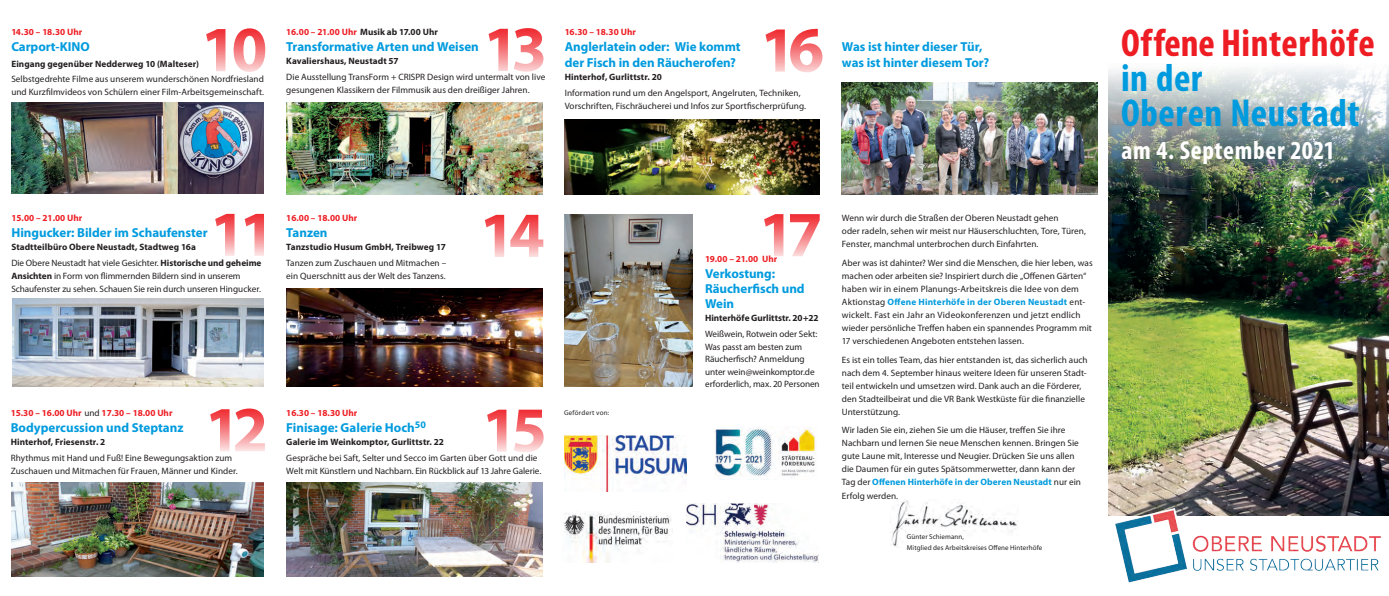
<style>
.page{position:relative;width:1389px;height:596px;background:#fff}
.page>*{position:absolute;margin:0;border:0;box-sizing:border-box;transform-origin:0 0}
.t1{font:700 64.8px "Myriad Pro";letter-spacing:-.11em;color:#ee1d23}
.t2{font:700 condensed 39px/35px "Myriad Pro";letter-spacing:.015em;color:#009bde}
.t3{font:700 condensed 39px "Myriad Pro";letter-spacing:.015em;color:#ee1d23}
.t4{font:700 condensed 26px "Myriad Pro";letter-spacing:.025em;color:#fff}
.t5{font:700 13px/16px "Myriad Pro";color:#009bde}
.t6{font:9.2px/13px "Myriad Pro";letter-spacing:.005em;color:#231f20}
.t7{font:700 9.2px/15.8px "Myriad Pro";letter-spacing:.005em;color:#231f20}
.t8{font:700 9.2px "Myriad Pro";color:#ee1d23}
.t9{font:7px/11px "Myriad Pro";letter-spacing:.015em;color:#231f20}
.t10{font:7px "Myriad Pro";letter-spacing:.035em;color:#231f20}
.s1{color:#ee1d23}
.s2{font-weight:400}
.s3{font-weight:700}
.s4{font-weight:400;color:#231f20}
.s5{font-weight:700;color:#009bde}
</style>
<div class="page">
<img style="left:890px;top:500px;width:127px;height:47px">
<img style="left:11px;top:103px;width:253px;height:90px">
<img style="left:12px;top:299px;width:252px;height:87px">
<img style="left:11px;top:482px;width:253px;height:93px">
<img style="left:1108px;top:68px;width:281px;height:437px">
<img style="left:842px;top:82px;width:255px;height:112px">
<img style="left:286px;top:102px;width:256px;height:92px">
<img style="left:565px;top:119px;width:255px;height:75px">
<img style="left:565px;top:214px;width:127px;height:172px">
<img style="left:286px;top:288px;width:256px;height:98px">
<img style="left:286px;top:482px;width:256px;height:93px">
<img style="left:1108px;top:505px;width:281px;height:78px">
<img style="left:565px;top:435px;width:122px;height:56px">
<img style="left:563px;top:513px;width:108px;height:49px">
<img style="left:687px;top:503px;width:132px;height:58px">
<img style="left:715px;top:427px;width:101px;height:50px">
<p class="t8" style="left:11px;top:26px;width:73px">14.30 – 18.30 Uhr</p>
<h3 class="t5" style="left:11px;top:38px;width:80px">Carport-KINO</h3>
<p class="t7" style="left:11px;top:55px;width:189px">Eingang gegenüber Nedderweg 10 (Malteser)</p>
<p class="t6" style="left:11px;top:73px;width:254px">Selbstgedrehte Filme aus unserem wunderschönen Nordfriesland und Kurzfilmvideos von Schülern einer Film-Arbeitsgemeinschaft.</p>
<h1 class="t1" style="left:201px;top:7px;width:68px">10</h1>
<h1 class="t1" style="left:483px;top:7px;width:66px">13</h1>
<h1 class="t1" style="left:760px;top:7px;width:66px">16</h1>
<p class="t7" style="left:286px;top:24px;width:153px"><span class="s1">16.00 – 21.00 Uhr</span> Musik ab 17.00 Uhr</p>
<h3 class="t5" style="left:286px;top:39px;width:194px">Transformative Arten und Weisen</h3>
<p class="t7" style="left:286px;top:53px;width:114px">Kavaliershaus, Neustadt 57</p>
<p class="t6" style="left:286px;top:71px;width:261px">Die Ausstellung TransForm + CRISPR Design wird untermalt von live gesungenen Klassikern der Filmmusik aus den dreißiger Jahren.</p>
<p class="t8" style="left:565px;top:26px;width:73px">16.30 – 18.30 Uhr</p>
<h3 class="t5" style="left:565px;top:39px;width:177px">Anglerlatein oder: Wie kommt der Fisch in den Räucherofen?</h3>
<p class="t7" style="left:565px;top:69px;width:99px">Hinterhof, Gurlittstr. 20</p>
<p class="t6" style="left:565px;top:87px;width:243px">Information rund um den Angelsport, Angelruten, Techniken,<br>Vorschriften, Fischräucherei und Infos zur Sportfischerprüfung.</p>
<h3 class="t5" style="left:842px;top:38px;width:149px">Was ist hinter dieser Tür, was ist hinter diesem Tor?</h3>
<h1 class="t1" style="left:210px;top:192px;width:67px">11</h1>
<p class="t8" style="left:11px;top:212px;width:72px">15.00 – 21.00 Uhr</p>
<h3 class="t5" style="left:11px;top:224px;width:198px">Hingucker: Bilder im Schaufenster</h3>
<p class="t7" style="left:11px;top:239px;width:252px">Stadtteilbüro Obere Neustadt, Stadtweg 16a<br><span class="s2">Die Obere Neustadt hat viele Gesichter.</span> Historische und geheime</p>
<p class="t6" style="left:11px;top:269px;width:251px"><span class="s3">Ansichten</span> in Form von flimmernden Bildern sind in unserem<br>Schaufenster zu sehen. Schauen Sie rein durch unseren Hingucker.</p>
<p class="t8" style="left:286px;top:212px;width:72px">16.00 – 18.00 Uhr</p>
<h3 class="t5" style="left:286px;top:224px;width:43px">Tanzen</h3>
<p class="t7" style="left:286px;top:239px;width:161px">Tanzstudio Husum GmbH, Treibweg 17</p>
<p class="t6" style="left:286px;top:256px;width:162px">Tanzen zum Zuschauen und Mitmachen – ein Querschnitt aus der Welt des Tanzens.</p>
<h1 class="t1" style="left:479px;top:193px;width:67px">14</h1>
<h1 class="t1" style="left:205px;top:387px;width:65px">12</h1>
<p class="t8" style="left:11px;top:407px;width:163px">15.30 – 16.00 Uhr <span class="s4">und</span> 17.30 – 18.00 Uhr</p>
<h3 class="t5" style="left:11px;top:419px;width:174px">Bodypercussion und Steptanz</h3>
<p class="t7" style="left:11px;top:434px;width:96px">Hinterhof, Friesenstr. 2</p>
<p class="t6" style="left:11px;top:451px;width:228px">Rhythmus mit Hand und Fuß! Eine Bewegungsaktion zum<br>Zuschauen und Mitmachen für Frauen, Männer und Kinder.</p>
<h1 class="t1" style="left:482px;top:387px;width:67px">15</h1>
<p class="t8" style="left:286px;top:407px;width:72px">16.30 – 18.30 Uhr</p>
<h3 class="t5" style="left:286px;top:419px;width:141px">Finisage: Galerie Hoch<sup>50</sup></h3>
<p class="t7" style="left:286px;top:434px;width:159px">Galerie im Weinkomptor, Gurlittstr. 22</p>
<p class="t6" style="left:286px;top:451px;width:257px">Gespräche bei Saft, Selter und Secco im Garten über Gott und die<br>Welt mit Künstlern und Nachbarn. Ein Rückblick auf 13 Jahre Galerie.</p>
<p class="t10" style="left:564px;top:408px;width:47px">Gefördert von:</p>
<h1 class="t1" style="left:759px;top:192px;width:66px">17</h1>
<p class="t8" style="left:705px;top:253px;width:74px">19.00 – 21.00 Uhr</p>
<h3 class="t5" style="left:705px;top:265px;width:101px;line-height:15.3px">Verkostung:<br>Räucherfisch und<br>Wein</h3>
<p class="t7" style="left:705px;top:310px;width:115px">Hinterhöfe Gurlittstr. 20+22</p>
<p class="t6" style="left:705px;top:327px;width:116px;line-height:12.6px">Weißwein, Rotwein oder Sekt:<br>Was passt am besten zum<br>Räucherfisch? Anmeldung unter wein@weinkomptor.de erforderlich, max. 20 Personen</p>
<p class="t6" style="left:842px;top:211px;width:246px">Wenn wir durch die Straßen der Oberen Neustadt gehen<br>oder radeln, sehen wir meist nur Häuserschluchten, Tore, Türen,<br>Fenster, manchmal unterbrochen durch Einfahrten.</p>
<p class="t6" style="left:842px;top:256px;width:252px">Aber was ist dahinter? Wer sind die Menschen, die hier leben, was machen oder arbeiten sie? Inspiriert durch die „Offenen Gärten“ haben wir in einem Planungs-Arbeitskreis die Idee von dem Aktionstag <span class="s5">Offene Hinterhöfe in der Oberen Neustadt</span> ent&shy;wickelt. Fast ein Jahr an Videokonferenzen und jetzt endlich wieder persönliche Treffen haben ein spannendes Programm mit 17 verschiedenen Angeboten entstehen lassen.</p>
<p class="t6" style="left:842px;top:353px;width:247px">Es ist ein tolles Team, das hier entstanden ist, das sicherlich auch nach dem 4. September hinaus weitere Ideen für unseren Stadt&shy;teil entwickeln und umsetzen wird. Dank auch an die Förderer, den Stadteilbeirat und die VR Bank Westküste für die finanzielle Unterstützung.</p>
<p class="t6" style="left:842px;top:423px;width:241px">Wir laden Sie ein, ziehen Sie um die Häuser, treffen Sie ihre Nachbarn und lernen Sie neue Menschen kennen. Bringen Sie gute Laune mit, Interesse und Neugier. Drücken Sie uns allen die Daumen für ein gutes Spätsommerwetter, dann kann der Tag der <span class="s5">Offenen Hinterhöfe in der Oberen Neustadt</span> nur ein Erfolg werden.</p>
<p class="t9" style="left:907px;top:531px;width:137px">Günter Schiemann,<br>Mitglied des Arbeitskreises Offene Hinterhöfe</p>
<h2 class="t3" style="left:1121px;top:18px;width:255px">Offene Hinterhöfe</h2>
<h2 class="t2" style="left:1121px;top:59px;width:240px">in der<br>Oberen Neustadt</h2>
<h3 class="t4" style="left:1122px;top:134px;width:215px">am 4. September 2021</h3>
</div>
